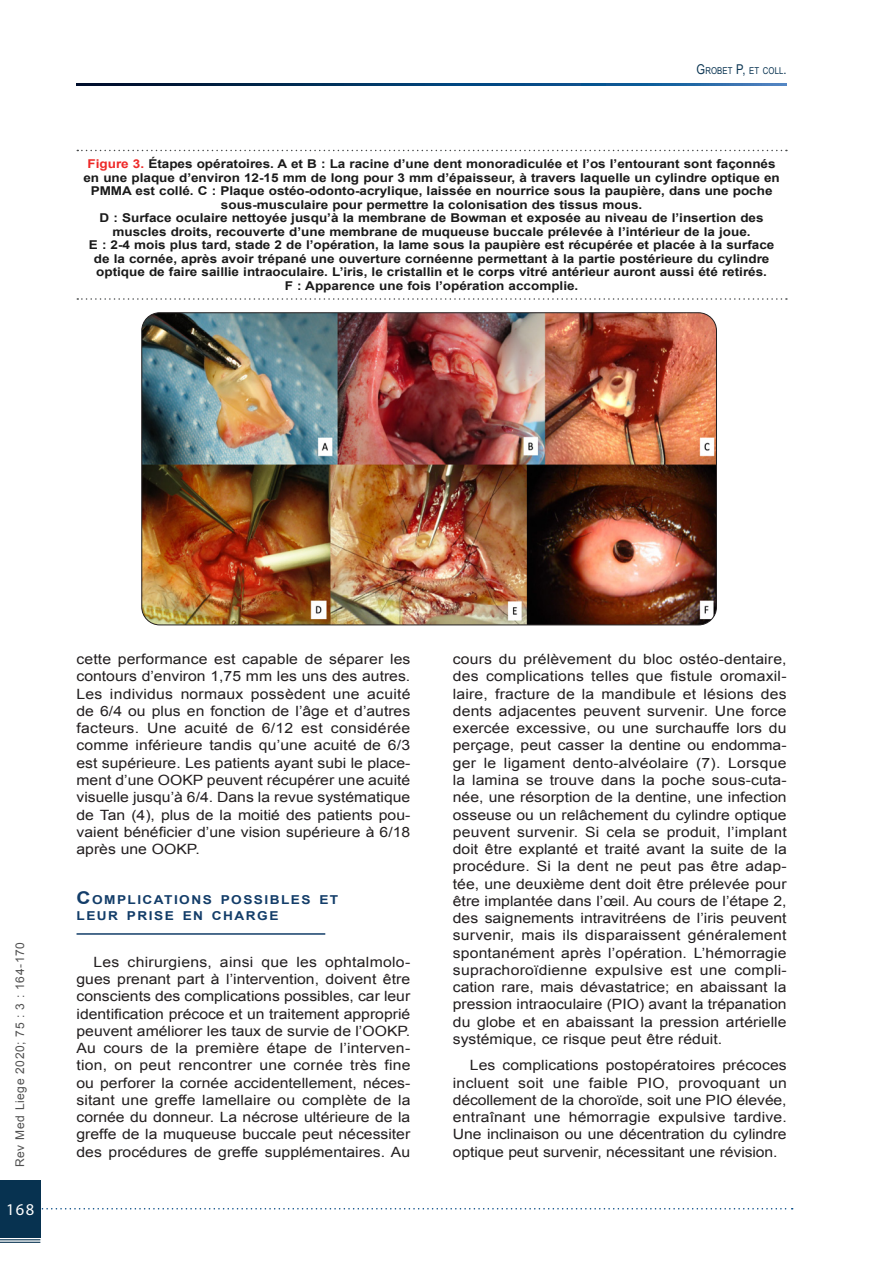
<style>
.page{position:relative;width:893px;height:1263px;background:#fff}
.page>*{position:absolute;margin:0;border:0;box-sizing:border-box;transform-origin:0 0}
.t1{font:16.5px "Myriad Pro";color:#fff}
.Texte_2020{font:14.1px/17.2px "Arial";color:#231f20;text-align:justify;scale:1.11 1}
.Titre_1_2020{font:700 12.3px/16.5px "Arial";letter-spacing:.105em;color:#133d69;scale:1.11 1}
.Légendes_Tab_et_Fig{font:700 12.15px/13.5px "Arial";color:#1a1a1a;text-align:center;scale:1.11 1}
.t2{font:12px "Arial";letter-spacing:.05em;color:#505050}
.t3{font:9.45px "Arial Narrow";letter-spacing:.015em;color:#073250}
.s1{font-size:13.5px}
.s2{color:#ee2928}
.s3{font-size:17.55px}
</style>
<div class="page">
<svg style="left:40px;top:1208px;width:753px;height:1px"></svg>
<div style="left:0;top:1180px;width:40px;height:57px;background:#073250"></div>
<hr style="left:0;top:1239px;width:40px;height:1px;background:#073250">
<hr style="left:0;top:1242px;width:40px;height:1px;background:#073250">
<svg style="left:77px;top:84px;width:710px;height:1px"></svg>
<hr style="left:77px;top:933px;width:248px;height:2px;background:#133d69">
<img style="left:142px;top:314px;width:574px;height:311px">
<svg style="left:77px;top:150px;width:710px;height:1px"></svg>
<svg style="left:77px;top:298px;width:710px;height:2px"></svg>
<p class="t3" style="left:697px;top:63px;width:92px"><span class="s1">G</span>ROBET <span class="s1">P,</span> ET COLL<span class="s1">.</span></p>
<p class="Légendes_Tab_et_Fig" style="left:83px;top:158px;width:629px"><span class="s2">Figure 3.</span> Étapes opératoires. A et B : La racine d’une dent monoradiculée et l’os l’entourant sont façonnés en une plaque d’environ 12-15 mm de long pour 3 mm d’épaisseur, à travers laquelle un cylindre optique en PMMA est collé. C : Plaque ostéo-odonto-acrylique, laissée en nourrice sous la paupière, dans une poche sous-musculaire pour permettre la colonisation des tissus mous.<br>D : Surface oculaire nettoyée jusqu’à la membrane de Bowman et exposée au niveau de l’insertion des muscles droits, recouverte d’une membrane de muqueuse buccale prélevée à l’intérieur de la joue.<br>E : 2-4 mois plus tard, stade 2 de l’opération, la lame sous la paupière est récupérée et placée à la surface de la cornée, après avoir trépané une ouverture cornéenne permettant à la partie postérieure du cylindre optique de faire saillie intraoculaire. L’iris, le cristallin et le corps vitré antérieur auront aussi été retirés.<br>F : Apparence une fois l’opération accomplie.</p>
<p class="t2" style="left:12px;top:1167px;width:227px;rotate:-90deg">Rev Med Liege 2020; 75 : 3 : 164-170</p>
<p class="t1" style="left:6px;top:1199px;width:29px">168</p>
<p class="Texte_2020" style="left:77px;top:651px;width:302px">cette performance est capable de séparer les contours d’environ 1,75 mm les uns des autres.<br>Les individus normaux possèdent une acuité de 6/4 ou plus en fonction de l’âge et d’autres facteurs. Une acuité de 6/12 est considérée comme inférieure tandis qu’une acuité de 6/3 est supérieure. Les patients ayant subi le place&shy;ment d’une OOKP peuvent récupérer une acuité visuelle jusqu’à 6/4. Dans la revue systématique de Tan (4), plus de la moitié des patients pou&shy;vaient bénéficier d’une vision supérieure à 6/18 après une OOKP.</p>
<p class="Titre_1_2020" style="left:77px;top:892px;width:237px"><span class="s3">C</span>OMPLICATIONS POSSIBLES ET<br>LEUR PRISE EN CHARGE</p>
<p class="Texte_2020" style="left:77px;top:953px;width:302px;text-indent:17px">Les chirurgiens, ainsi que les ophtalmolo&shy;gues prenant part à l’intervention, doivent être conscients des complications possibles, car leur identification précoce et un traitement approprié peuvent améliorer les taux de survie de l’OOKP.<br>Au cours de la première étape de l’interven&shy;tion, on peut rencontrer une cornée très fine ou perforer la cornée accidentellement, néces&shy;sitant une greffe lamellaire ou complète de la cornée du donneur. La nécrose ultérieure de la greffe de la muqueuse buccale peut nécessiter des procédures de greffe supplémentaires. Au</p>
<p class="Texte_2020" style="left:453px;top:651px;width:302px">cours du prélèvement du bloc ostéo-dentaire, des complications telles que fistule oromaxil&shy;laire, fracture de la mandibule et lésions des dents adjacentes peuvent survenir. Une force exercée excessive, ou une surchauffe lors du perçage, peut casser la dentine ou endomma&shy;ger le ligament dento-alvéolaire (7). Lorsque la lamina se trouve dans la poche sous-cuta&shy;née, une résorption de la dentine, une infection osseuse ou un relâchement du cylindre optique peuvent survenir. Si cela se produit, l’implant doit être explanté et traité avant la suite de la procédure. Si la dent ne peut pas être adap&shy;tée, une deuxième dent doit être prélevée pour être implantée dans l’œil. Au cours de l’étape 2, des saignements intravitréens de l’iris peuvent survenir, mais ils disparaissent généralement spontanément après l’opération. L’hémorragie suprachoroïdienne expulsive est une compli&shy;cation rare, mais dévastatrice; en abaissant la pression intraoculaire (PIO) avant la trépanation du globe et en abaissant la pression artérielle systémique, ce risque peut être réduit.</p>
<p class="Texte_2020" style="left:453px;top:1057px;width:302px;text-indent:17px">Les complications postopératoires précoces incluent soit une faible PIO, provoquant un décollement de la choroïde, soit une PIO élevée, entraînant une hémorragie expulsive tardive.<br>Une inclinaison ou une décentration du cylindre optique peut survenir, nécessitant une révision.</p>
</div>
